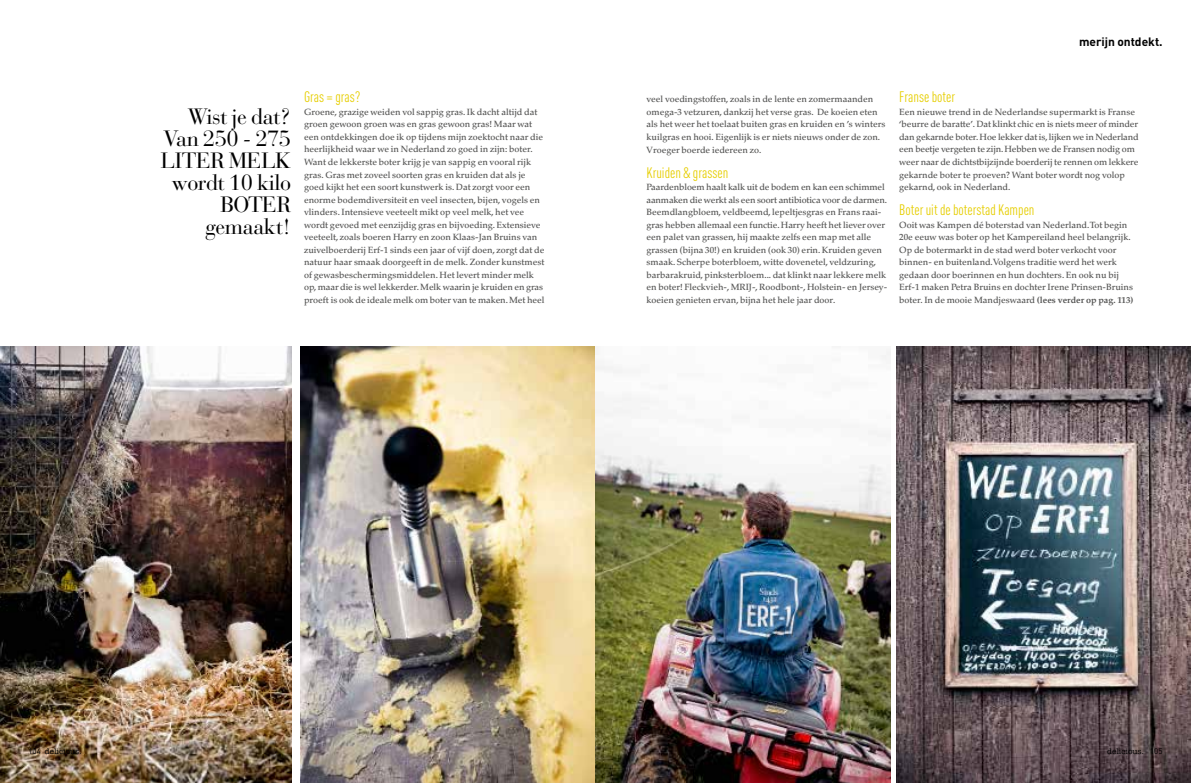
<style>
.page{position:relative;width:1191px;height:783px;background:#fff}
.page>*{position:absolute;margin:0;border:0;box-sizing:border-box;transform-origin:0 0}
.t1{font:22px/22px "Bauer Bodoni Std";letter-spacing:-.02em;color:#000;text-align:right}
.t2{font:condensed 15px "DINOT";color:#e6ce00}
.t3{font:700 12px "DINOT";color:#000}
.t4{font:500 9px/12.5px "Palatino LT Std";color:#575756}
.t5{font:500 8px "American Typewriter Std";color:#000}
.s1{font-weight:700}
.s2{font-family:"DINOT";font-weight:400}
</style>
<div class="page">
<img style="left:896px;top:346px;width:295px;height:436px">
<img style="left:300px;top:346px;width:590px;height:436px">
<img style="left:0;top:346px;width:291px;height:436px">
<h1 class="t1" style="left:161px;top:106px;width:132px">Wist je dat?<br>Van 250 - 275<br>LITER MELK wordt 10 kilo<br>BOTER gemaakt!</h1>
<h2 class="t2" style="left:304px;top:88px;width:58px">Gras = gras?</h2>
<p class="t4" style="left:304px;top:106px;width:242px">Groene, grazige weiden vol sappig gras. Ik dacht altijd dat groen gewoon groen was en gras gewoon gras! Maar wat een ontdekkingen doe ik op tijdens mijn zoektocht naar die heerlijkheid waar we in Nederland zo goed in zijn: boter.<br>Want de lekkerste boter krijg je van sappig en vooral rijk gras. Gras met zoveel soorten gras en kruiden dat als je goed kijkt het een soort kunstwerk is. Dat zorgt voor een enorme bodemdiversiteit en veel insecten, bijen, vogels en vlinders. Intensieve veeteelt mikt op veel melk, het vee wordt gevoed met eenzijdig gras en bijvoeding. Extensieve veeteelt, zoals boeren Harry en zoon Klaas-Jan Bruins van zuivelboerderij Erf-1 sinds een jaar of vijf doen, zorgt dat de natuur haar smaak doorgeeft in de melk. Zonder kunstmest of gewasbeschermingsmiddelen. Het levert minder melk op, maar die is wel lekkerder. Melk waarin je kruiden en gras proeft is ook de ideale melk om boter van te maken. Met heel</p>
<h3 class="t3" style="left:1079px;top:34px;width:85px">merijn ontdekt.</h3>
<p class="t4" style="left:646px;top:93px;width:240px">veel voedingstoffen, zoals in de lente en zomermaanden omega-3 vetzuren, dankzij het verse gras. De koeien eten als het weer het toelaat buiten gras en kruiden en ’s winters kuilgras en hooi. Eigenlijk is er niets nieuws onder de zon.<br>Vroeger boerde iedereen zo.</p>
<h2 class="t2" style="left:646px;top:163px;width:83px">Kruiden &amp; grassen</h2>
<p class="t4" style="left:646px;top:181px;width:242px">Paardenbloem haalt kalk uit de bodem en kan een schimmel aanmaken die werkt als een soort antibiotica voor de darmen.<br>Beemdlangbloem, veldbeemd, lepeltjesgras en Frans raai&shy;gras hebben allemaal een functie. Harry heeft het liever over een palet van grassen, hij maakte zelfs een map met alle grassen (bijna 30!) en kruiden (ook 30) erin. Kruiden geven smaak. Scherpe boterbloem, witte dovenetel, veldzuring, barbarakruid, pinksterbloem... dat klinkt naar lekkere melk en boter! Fleckvieh-, MRIJ-, Roodbont-, Holstein- en Jersey&shy;koeien genieten ervan, bijna het hele jaar door.</p>
<h2 class="t2" style="left:899px;top:88px;width:57px">Franse boter</h2>
<p class="t4" style="left:899px;top:106px;width:241px">Een nieuwe trend in de Nederlandse supermarkt is Franse ‘beurre de baratte’. Dat klinkt chic en is niets meer of minder dan gekarnde boter. Hoe lekker dat is, lijken we in Nederland een beetje vergeten te zijn. Hebben we de Fransen nodig om weer naar de dichtstbijzijnde boerderij te rennen om lekkere gekarnde boter te proeven? Want boter wordt nog volop gekarnd, ook in Nederland.</p>
<h2 class="t2" style="left:899px;top:201px;width:137px">Boter uit de boterstad Kampen</h2>
<p class="t4" style="left:899px;top:218px;width:236px">Ooit was Kampen dé boterstad van Nederland. Tot begin 20e eeuw was boter op het Kampereiland heel belangrijk.<br>Op de botermarkt in de stad werd boter verkocht voor binnen- en buitenland. Volgens traditie werd het werk gedaan door boerinnen en hun dochters. En ook nu bij Erf-1 maken Petra Bruins en dochter Irene Prinsen-Bruins boter. In de mooie Mandjeswaard <span class="s1">(lees verder op pag. 113)</span></p>
<p class="t5" style="left:28px;top:746px;width:55px"><span class="s2">104</span> delicious.</p>
<p class="t5" style="left:1107px;top:746px;width:57px">delicious. <span class="s2">105</span></p>
</div>
